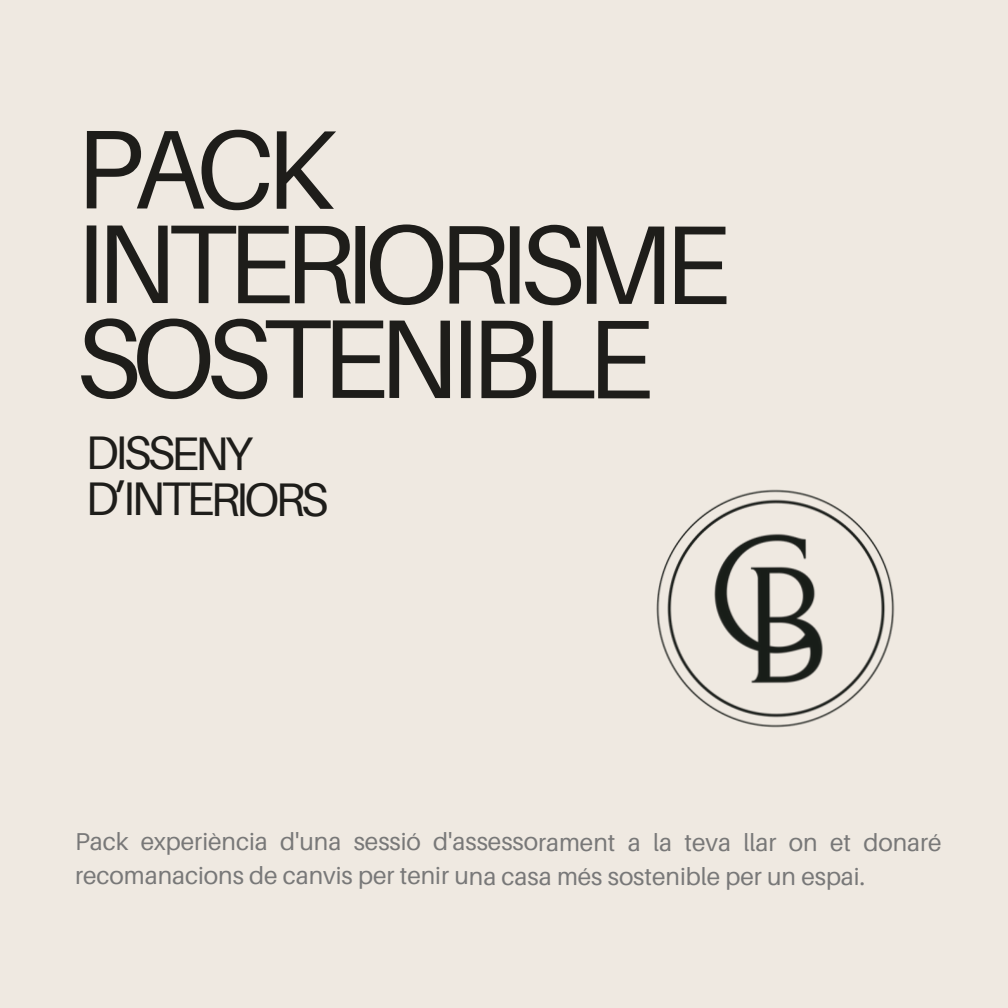
<style>
.page{position:relative;width:1008px;height:1008px;background:#efe9e1}
.page>*{position:absolute;margin:0;border:0;box-sizing:border-box;transform-origin:0 0}
.t1{font:112.17px/94.9px "Aileron";letter-spacing:-.085em;color:#1e1d1a}
.t2{font:47.25px/46px "Aileron";letter-spacing:-.085em;color:#1e1d1a}
.t3{font:24.5px/34.1px "Aileron";color:#787878}
</style>
<div class="page">
<img style="left:656px;top:489px;width:239px;height:239px">
<p class="t1" style="left:75px;top:120px;width:656px">PACK<br>INTERIORISME</p>
<p class="t1" style="left:75px;top:309px;width:579px">SOSTENIBLE</p>
<h1 class="t2" style="left:85px;top:429px;width:245px">DISSENY<br>D’INTERIORS</h1>
<p class="t3" style="left:75px;top:824px;width:868px">Pack experiència d'una sessió d'assessorament a la teva llar on et donaré recomanacions de canvis per tenir una casa més sostenible per un espai.</p>
</div>
